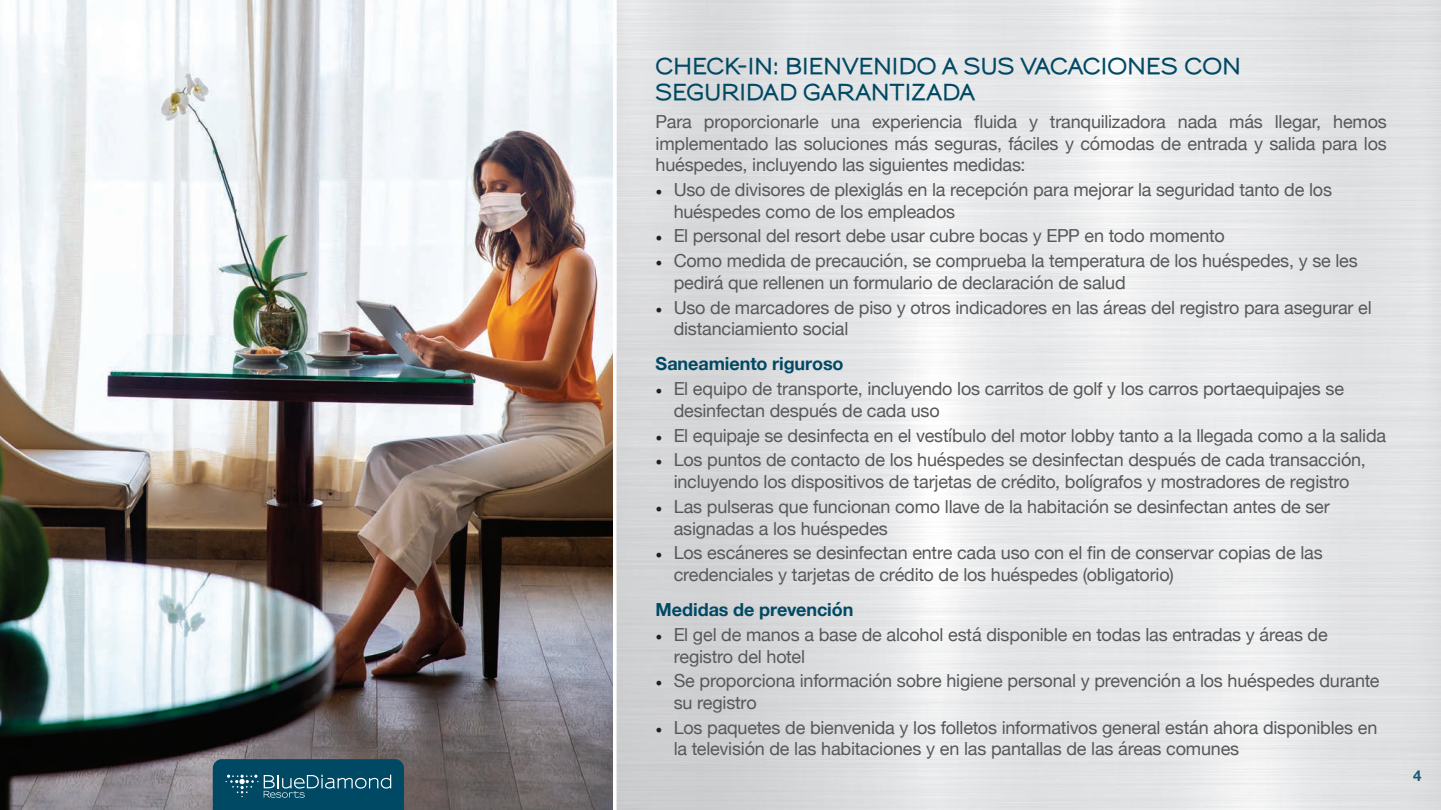
<style>
.page{position:relative;width:1441px;height:810px;background:#fff}
.page>*{position:absolute;margin:0;border:0;box-sizing:border-box;transform-origin:0 0}
.t1{font:800 21px/25.2px "Sansumi";letter-spacing:-.005em;color:#004964}
.t2{font:18px/21.6px "Helvetica Neue";letter-spacing:-.01em;color:#57585a}
.t3{font:700 18px "Helvetica Neue";letter-spacing:-.005em;color:#004964}
.t4{font:700 15px "Helvetica Neue";color:#004964}
.s1{font-family:"Minion Pro";color:#231f20}
</style>
<div class="page">
<img style="left:0;top:0;width:1440px;height:810px">
<hr style="left:613px;top:0;width:3px;height:810px;background:#fff">
<svg style="left:213px;top:759px;width:191px;height:51px;background:#10546d"></svg>
<p class="t1" style="left:655px;top:55px;width:587px">CHECK-IN: BIENVENIDO A SUS VACACIONES CON<br>SEGURIDAD GARANTIZADA</p>
<p class="t2" style="left:655px;top:112px;width:732px;text-align:justify">Para proporcionarle una experiencia fluida y tranquilizadora nada más llegar, hemos implementado las soluciones más seguras, fáciles y cómodas de entrada y salida para los huéspedes, incluyendo las siguientes medidas:</p>
<p class="t2" style="left:673px;top:180px;width:659px;text-indent:-18px"><span class="s1">•</span> Uso de divisores de plexiglás en la recepción para mejorar la seguridad tanto de los huéspedes como de los empleados</p>
<p class="t2" style="left:655px;top:226px;width:570px"><span class="s1">•</span> El personal del resort debe usar cubre bocas y EPP en todo momento</p>
<p class="t2" style="left:673px;top:251px;width:685px;text-indent:-18px"><span class="s1">•</span> Como medida de precaución, se comprueba la temperatura de los huéspedes, y se les pedirá que rellenen un formulario de declaración de salud</p>
<p class="t2" style="left:673px;top:298px;width:699px;text-indent:-18px"><span class="s1">•</span> Uso de marcadores de piso y otros indicadores en las áreas del registro para asegurar el distanciamiento social</p>
<p class="t3" style="left:655px;top:350px;width:189px">Saneamiento riguroso</p>
<p class="t2" style="left:673px;top:379px;width:671px;text-indent:-18px"><span class="s1">•</span> El equipo de transporte, incluyendo los carritos de golf y los carros portaequipajes se desinfectan después de cada uso</p>
<p class="t2" style="left:655px;top:425px;width:732px"><span class="s1">•</span> El equipaje se desinfecta en el vestíbulo del motor lobby tanto a la llegada como a la salida</p>
<p class="t2" style="left:655px;top:450px;width:711px;text-align:center"><span class="s1">•</span> Los puntos de contacto de los huéspedes se desinfectan después de cada transacción, incluyendo los dispositivos de tarjetas de crédito, bolígrafos y mostradores de registro</p>
<p class="t2" style="left:673px;top:497px;width:657px;text-indent:-18px"><span class="s1">•</span> Las pulseras que funcionan como llave de la habitación se desinfectan antes de ser asignadas a los huéspedes</p>
<p class="t2" style="left:673px;top:543px;width:650px;text-indent:-18px"><span class="s1">•</span> Los escáneres se desinfectan entre cada uso con el fin de conservar copias de las credenciales y tarjetas de crédito de los huéspedes (obligatorio)</p>
<p class="t3" style="left:655px;top:596px;width:199px">Medidas de prevención</p>
<p class="t2" style="left:673px;top:625px;width:655px;text-indent:-18px"><span class="s1">•</span> El gel de manos a base de alcohol está disponible en todas las entradas y áreas de registro del hotel</p>
<p class="t2" style="left:673px;top:671px;width:707px;text-indent:-18px"><span class="s1">•</span> Se proporciona información sobre higiene personal y prevención a los huéspedes durante su registro</p>
<p class="t2" style="left:673px;top:718px;width:705px;text-indent:-18px"><span class="s1">•</span> Los paquetes de bienvenida y los folletos informativos general están ahora disponibles en la televisión de las habitaciones y en las pantallas de las áreas comunes</p>
<p class="t4" style="left:1412px;top:764px;width:10px">4</p>
</div>
